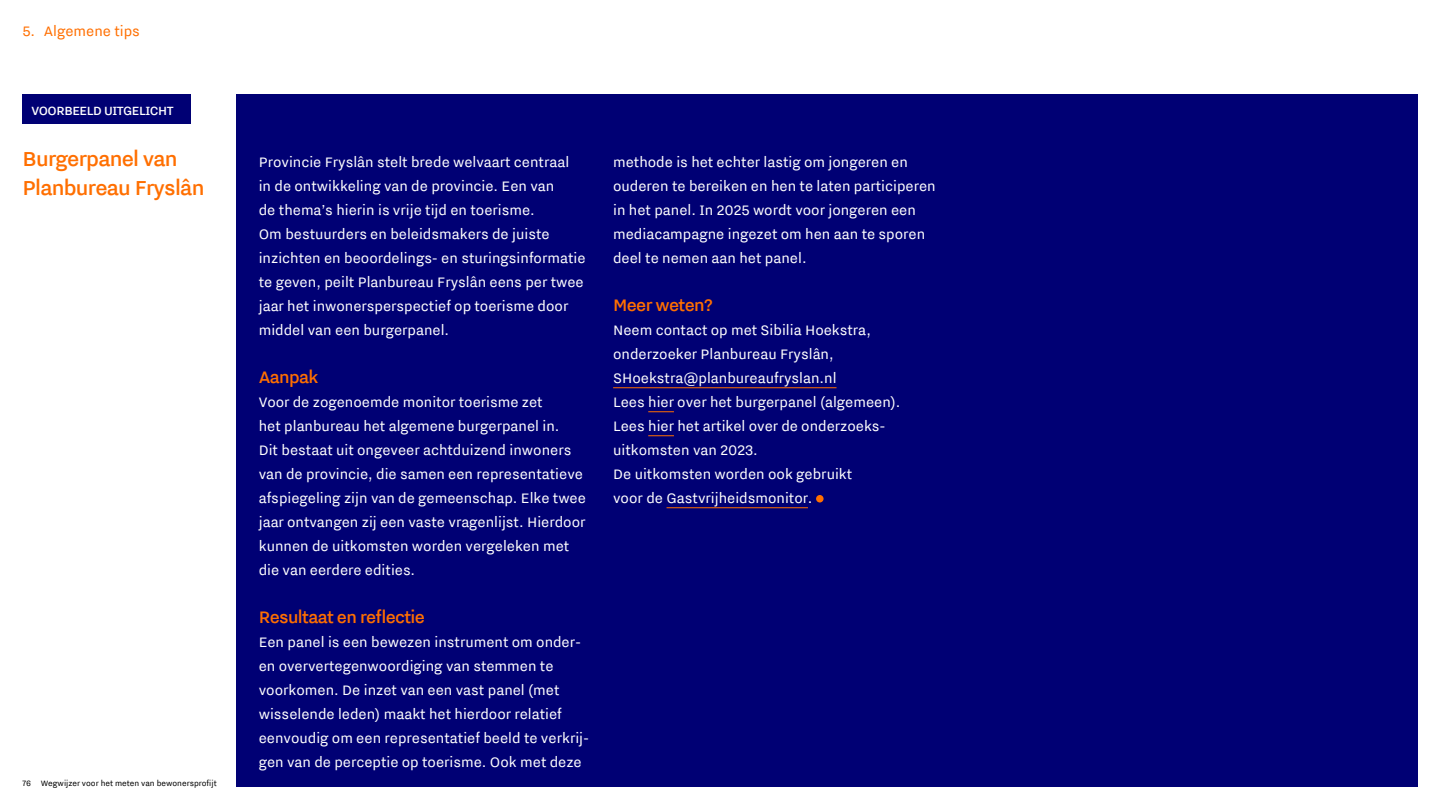
<style>
.page{position:relative;width:1440px;height:810px;background:#fff}
.page>*{position:absolute;margin:0;border:0;box-sizing:border-box;transform-origin:0 0}
.H4_-_Oranje{font:500 25.5px/28.5px "NL Nitti Grotesk";letter-spacing:-.03em;color:#ff6f00}
.Brood_-_Wit{font:500 21px "NL Nitti Grotesk";letter-spacing:-.03em;color:#ff6f00}
.Brood_-_Wit-2{font:17.25px/24px "NL Nitti Grotesk";color:#fff}
.t1{font:17.25px "NL Nitti Grotesk";color:#ff6f00}
.t2{font:500 15px "NL Nitti Grotesk";letter-spacing:-.03em;color:#fff}
.t3{font:9.75px "NL Nitti Grotesk";color:#000}
</style>
<div class="page">
<div style="left:236px;top:94px;width:1182px;height:694px;background:#000074"></div>
<div style="left:22px;top:94px;width:169px;height:30px;background:#000074"></div>
<hr style="left:613px;top:387px;width:224px;height:1px;background:#ff6f00">
<svg style="left:648px;top:411px;width:26px;height:1px"></svg>
<svg style="left:648px;top:435px;width:26px;height:1px"></svg>
<hr style="left:667px;top:507px;width:141px;height:1px;background:#ff6f00">
<div style="left:816px;top:495px;width:8px;height:7px;background:#ff6f00;border-radius:50%"></div>
<p class="t1" style="left:22px;top:21px;width:119px">5. Algemene tips</p>
<p class="t2" style="left:32px;top:102px;width:144px">VOORBEELD UITGELICHT</p>
<p class="H4_-_Oranje" style="left:22px;top:144px;width:183px">Burgerpanel van<br>Planbureau Fryslân</p>
<p class="t3" style="left:22px;top:777px;width:196px">76 Wegwijzer voor het meten van bewonersprofijt</p>
<p class="Brood_-_Wit-2" style="left:259px;top:149px;width:328px">Provincie Fryslân stelt brede welvaart centraal in de ontwikkeling van de provincie. Een van<br>de thema’s hierin is vrije tijd en toerisme.<br>Om bestuurders en beleidsmakers de juiste inzichten en beoordelings- en sturingsinformatie te geven, peilt Planbureau Fryslân eens per twee jaar het inwonersperspectief op toerisme door middel van een burgerpanel.</p>
<h5 class="Brood_-_Wit" style="left:259px;top:364px;width:61px">Aanpak</h5>
<p class="Brood_-_Wit-2" style="left:259px;top:389px;width:329px">Voor de zogenoemde monitor toerisme zet<br>het planbureau het algemene burgerpanel in.<br>Dit bestaat uit ongeveer achtduizend inwoners van de provincie, die samen een representatieve afspiegeling zijn van de gemeenschap. Elke twee jaar ontvangen zij een vaste vragenlijst. Hierdoor kunnen de uitkomsten worden vergeleken met die van eerdere edities.</p>
<p class="Brood_-_Wit" style="left:259px;top:604px;width:168px">Resultaat en reflectie</p>
<p class="Brood_-_Wit-2" style="left:259px;top:629px;width:332px">Een panel is een bewezen instrument om onder&shy;en oververtegenwoordiging van stemmen te voorkomen. De inzet van een vast panel (met wisselende leden) maakt het hierdoor relatief eenvoudig om een representatief beeld te verkrij&shy;gen van de perceptie op toerisme. Ook met deze</p>
<p class="Brood_-_Wit-2" style="left:613px;top:149px;width:324px">methode is het echter lastig om jongeren en ouderen te bereiken en hen te laten participeren in het panel. In 2025 wordt voor jongeren een mediacampagne ingezet om hen aan te sporen deel te nemen aan het panel.</p>
<h5 class="Brood_-_Wit" style="left:613px;top:292px;width:101px">Meer weten?</h5>
<p class="Brood_-_Wit-2" style="left:613px;top:317px;width:259px">Neem contact op met Sibilia Hoekstra, onderzoeker Planbureau Fryslân, -<br>SHoekstra@planbureaufryslan.nl</p>
<p class="Brood_-_Wit-2" style="left:613px;top:389px;width:289px">Lees hier over het burgerpanel (algemeen).</p>
<p class="Brood_-_Wit-2" style="left:613px;top:413px;width:274px">Lees hier het artikel over de onderzoeks&shy;uitkomsten van 2023.</p>
<p class="Brood_-_Wit-2" style="left:613px;top:461px;width:241px">De uitkomsten worden ook gebruikt voor de Gastvrijheidsmonitor.</p>
</div>
